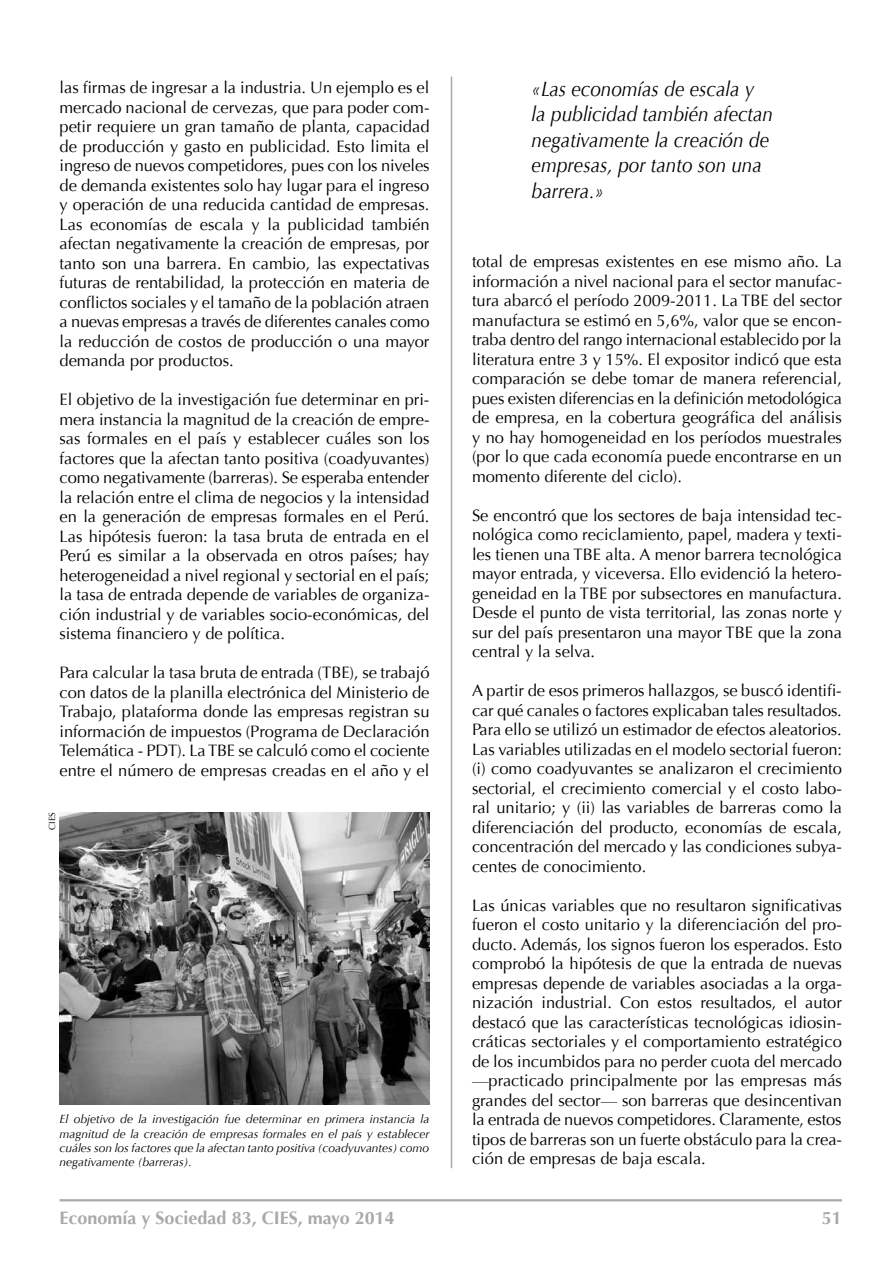
<style>
.page{position:relative;width:893px;height:1263px;background:#fff}
.page>*{position:absolute;margin:0;border:0;box-sizing:border-box;transform-origin:0 0}
.t1{font:italic 21px/25.5px "Optima";color:#000;scale:.9 1}
.t2{font:700 18px "Optima";color:#a7a9ac}
.t3{font:16.5px/19.5px "Optima";color:#000;text-align:justify}
.t4{font:italic 12px/14.2px "Optima";letter-spacing:-.005em;color:#000;text-align:justify}
.t5{font:9px "Optima";color:#000}
</style>
<div class="page">
<hr style="left:60px;top:1199px;width:782px;height:2px;background:#a7a9ac">
<hr style="left:451px;top:77px;width:1px;height:1091px;background:#a7a9ac">
<img style="left:60px;top:812px;width:369px;height:293px">
<p class="t3" style="left:60px;top:78px;width:372px">las firmas de ingresar a la industria. Un ejemplo es el mercado nacional de cervezas, que para poder com&shy;petir requiere un gran tamaño de planta, capacidad de producción y gasto en publicidad. Esto limita el ingreso de nuevos competidores, pues con los niveles de demanda existentes solo hay lugar para el ingreso y operación de una reducida cantidad de empresas.<br>Las economías de escala y la publicidad también afectan negativamente la creación de empresas, por tanto son una barrera. En cambio, las expectativas futuras de rentabilidad, la protección en materia de conflictos sociales y el tamaño de la población atraen a nuevas empresas a través de diferentes canales como la reducción de costos de producción o una mayor demanda por productos.</p>
<p class="t3" style="left:60px;top:390px;width:371px">El objetivo de la investigación fue determinar en pri&shy;mera instancia la magnitud de la creación de empre&shy;sas formales en el país y establecer cuáles son los factores que la afectan tanto positiva (coadyuvantes) como negativamente (barreras). Se esperaba entender la relación entre el clima de negocios y la intensidad en la generación de empresas formales en el Perú.<br>Las hipótesis fueron: la tasa bruta de entrada en el Perú es similar a la observada en otros países; hay heterogeneidad a nivel regional y sectorial en el país; la tasa de entrada depende de variables de organiza&shy;ción industrial y de variables socio-económicas, del sistema financiero y de política.</p>
<p class="t3" style="left:60px;top:663px;width:372px">Para calcular la tasa bruta de entrada (TBE), se trabajó con datos de la planilla electrónica del Ministerio de Trabajo, plataforma donde las empresas registran su información de impuestos (Programa de Declaración Telemática - PDT). La TBE se calculó como el cociente entre el número de empresas creadas en el año y el</p>
<p class="t5" style="left:47px;top:830px;width:19px;rotate:-90deg">CIES</p>
<p class="t4" style="left:60px;top:1112px;width:371px">El objetivo de la investigación fue determinar en primera instancia la magnitud de la creación de empresas formales en el país y establecer cuáles son los factores que la afectan tanto positiva (coadyuvantes) como negativamente (barreras).</p>
<p class="t1" style="left:532px;top:76px;width:270px">«Las economías de escala y la publicidad también afectan negativamente la creación de empresas, por tanto son una barrera.»</p>
<p class="t3" style="left:472px;top:252px;width:372px">total de empresas existentes en ese mismo año. La información a nivel nacional para el sector manufac&shy;tura abarcó el período 2009-2011. La TBE del sector manufactura se estimó en 5,6%, valor que se encon&shy;traba dentro del rango internacional establecido por la literatura entre 3 y 15%. El expositor indicó que esta comparación se debe tomar de manera referencial, pues existen diferencias en la definición metodológica de empresa, en la cobertura geográfica del análisis y no hay homogeneidad en los períodos muestrales (por lo que cada economía puede encontrarse en un momento diferente del ciclo).</p>
<p class="t3" style="left:472px;top:506px;width:371px">Se encontró que los sectores de baja intensidad tec&shy;nológica como reciclamiento, papel, madera y texti&shy;les tienen una TBE alta. A menor barrera tecnológica mayor entrada, y viceversa. Ello evidenció la hetero&shy;geneidad en la TBE por subsectores en manufactura.<br>Desde el punto de vista territorial, las zonas norte y sur del país presentaron una mayor TBE que la zona central y la selva.</p>
<p class="t3" style="left:472px;top:681px;width:372px">A partir de esos primeros hallazgos, se buscó identifi&shy;car qué canales o factores explicaban tales resultados.<br>Para ello se utilizó un estimador de efectos aleatorios.<br>Las variables utilizadas en el modelo sectorial fueron: (i) como coadyuvantes se analizaron el crecimiento sectorial, el crecimiento comercial y el costo labo&shy;ral unitario; y (ii) las variables de barreras como la diferenciación del producto, economías de escala, concentración del mercado y las condiciones subya&shy;centes de conocimiento.</p>
<p class="t3" style="left:472px;top:896px;width:372px">Las únicas variables que no resultaron significativas fueron el costo unitario y la diferenciación del pro&shy;ducto. Además, los signos fueron los esperados. Esto comprobó la hipótesis de que la entrada de nuevas empresas depende de variables asociadas a la orga&shy;nización industrial. Con estos resultados, el autor destacó que las características tecnológicas idiosin&shy;cráticas sectoriales y el comportamiento estratégico de los incumbidos para no perder cuota del mercado —practicado principalmente por las empresas más grandes del sector— son barreras que desincentivan la entrada de nuevos competidores. Claramente, estos tipos de barreras son un fuerte obstáculo para la crea&shy;ción de empresas de baja escala.</p>
<p class="t2" style="left:60px;top:1208px;width:337px">Economía y Sociedad 83, CIES, mayo 2014</p>
<p class="t2" style="left:822px;top:1208px;width:22px">51</p>
</div>
